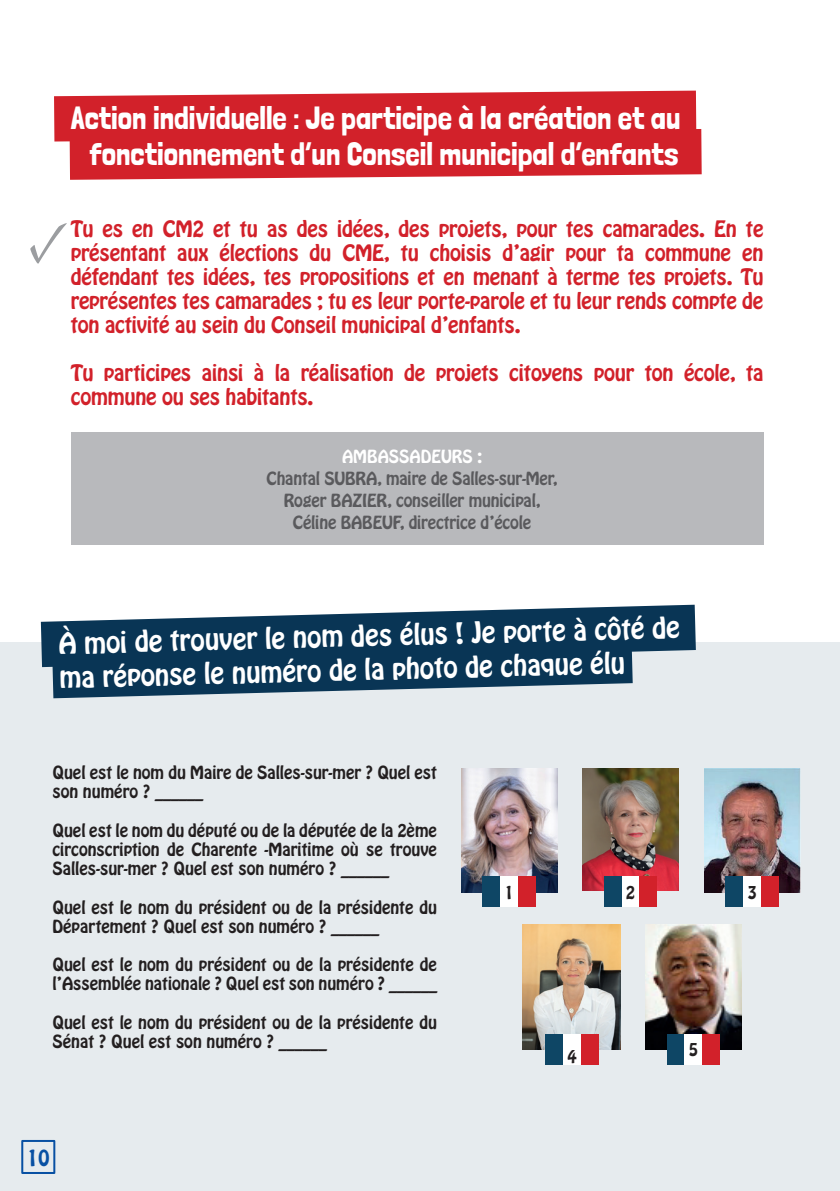
<style>
.page{position:relative;width:840px;height:1191px;background:#fff}
.page>*{position:absolute;margin:0;border:0;box-sizing:border-box;transform-origin:0 0}
.t1{font:60px "Minion Pro";color:#9b9da0}
.t2{font:32px/36px "Londrina Solid";color:#fff;text-align:center}
.t3{font:26px/33.8px "Hobo Std";color:#fff}
.t4{font:20px/24px "Hobo Std";letter-spacing:-.01em;color:#d2212a;text-align:justify}
.t5{font:20px "Hobo Std";color:#0850a3}
.t6{font:16px/19.2px "Hobo Std";color:#231f20}
.t7{font:16px/22px "Hobo Std";letter-spacing:-.01em;color:#5a5a5d;text-align:center}
.t8{font:16px "Hobo Std";color:#fff}
</style>
<div class="page">
<div style="left:0;top:642px;width:839px;height:549px;background:#e6ebee"></div>
<img style="left:522px;top:925px;width:97px;height:124px">
<svg style="left:41px;top:604px;width:654px;height:63px;fill:#093555"></svg>
<svg style="left:52px;top:638px;width:580px;height:60px;background:#244b67"></svg>
<img style="left:461px;top:768px;width:95px;height:124px">
<img style="left:582px;top:768px;width:96px;height:123px">
<img style="left:704px;top:768px;width:95px;height:124px">
<img style="left:645px;top:925px;width:95px;height:124px">
<div style="left:482px;top:876px;width:18px;height:31px;background:#0e4665"></div>
<div style="left:603px;top:876px;width:18px;height:31px;background:#0e4665"></div>
<div style="left:725px;top:876px;width:17px;height:31px;background:#0e4665"></div>
<div style="left:545px;top:1033px;width:18px;height:31px;background:#0e4665"></div>
<div style="left:666px;top:1033px;width:18px;height:31px;background:#0e4665"></div>
<div style="left:500px;top:876px;width:17px;height:31px;background:#fff"></div>
<div style="left:621px;top:876px;width:18px;height:31px;background:#fff"></div>
<div style="left:742px;top:876px;width:18px;height:31px;background:#fff"></div>
<div style="left:563px;top:1033px;width:17px;height:31px;background:#fff"></div>
<div style="left:684px;top:1033px;width:17px;height:31px;background:#fff"></div>
<div style="left:517px;top:876px;width:18px;height:31px;background:#d2212a"></div>
<div style="left:639px;top:876px;width:17px;height:31px;background:#d2212a"></div>
<div style="left:760px;top:876px;width:18px;height:31px;background:#d2212a"></div>
<div style="left:580px;top:1033px;width:18px;height:31px;background:#d2212a"></div>
<div style="left:701px;top:1033px;width:18px;height:31px;background:#d2212a"></div>
<div style="left:71px;top:432px;width:692px;height:113px;background:#b8b9bc"></div>
<svg style="left:54px;top:91px;width:647px;height:89px;background:#d53139"></svg>
<div style="left:21px;top:1140px;width:34px;height:34px;border:2px solid #0850a3"></div>
<h2 class="t2" style="left:71px;top:99px;width:611px">Action individuelle : Je participe à la création et au fonctionnement d’un Conseil municipal d’enfants</h2>
<p class="t4" style="left:71px;top:217px;width:693px">Tu es en CM2 et tu as des idées, des projets, pour tes camarades. En te présentant aux élections du CME, tu choisis d’agir pour ta commune en défendant tes idées, tes propositions et en menant à terme tes projets. Tu représentes tes camarades ; tu es leur porte-parole et tu leur rends compte de ton activité au sein du Conseil municipal d’enfants.</p>
<p class="t4" style="left:71px;top:361px;width:694px">Tu participes ainsi à la réalisation de projets citoyens pour ton école, ta commune ou ses habitants.</p>
<h1 class="t1" style="left:28px;top:201px;width:42px">✓</h1>
<p class="t8" style="left:342px;top:445px;width:141px">AMBASSADEURS :</p>
<p class="t7" style="left:266px;top:468px;width:292px">Chantal SUBRA, maire de Salles-sur-Mer,<br>Roger BAZIER, conseiller municipal,<br>Céline BABEUF, directrice d’école</p>
<h3 class="t3" style="left:58px;top:630px;width:623px;rotate:-2deg">À moi de trouver le nom des élus ! Je porte à côté de ma réponse le numéro de la photo de chaque élu</h3>
<p class="t6" style="left:52px;top:763px;width:386px">Quel est le nom du Maire de Salles-sur-mer ? Quel est son numéro ? ______</p>
<p class="t6" style="left:52px;top:820px;width:386px;text-align:justify">Quel est le nom du député ou de la députée de la 2ème circonscription de Charente -Maritime où se trouve Salles-sur-mer ? Quel est son numéro ? ______</p>
<p class="t6" style="left:52px;top:897px;width:386px">Quel est le nom du président ou de la présidente du<br>Département ? Quel est son numéro ? ______</p>
<p class="t6" style="left:52px;top:955px;width:386px">Quel est le nom du président ou de la présidente de l’Assemblée nationale ? Quel est son numéro ? ______</p>
<p class="t6" style="left:52px;top:1012px;width:386px">Quel est le nom du président ou de la présidente du<br>Sénat ? Quel est son numéro ? ______</p>
<p class="t5" style="left:27px;top:1143px;width:25px">10</p>
<p class="t6" style="left:504px;top:882px;width:11px">1</p>
<p class="t6" style="left:625px;top:882px;width:11px">2</p>
<p class="t6" style="left:747px;top:882px;width:11px">3</p>
<p class="t6" style="left:567px;top:1046px;width:11px">4</p>
<p class="t6" style="left:688px;top:1040px;width:11px">5</p>
</div>
